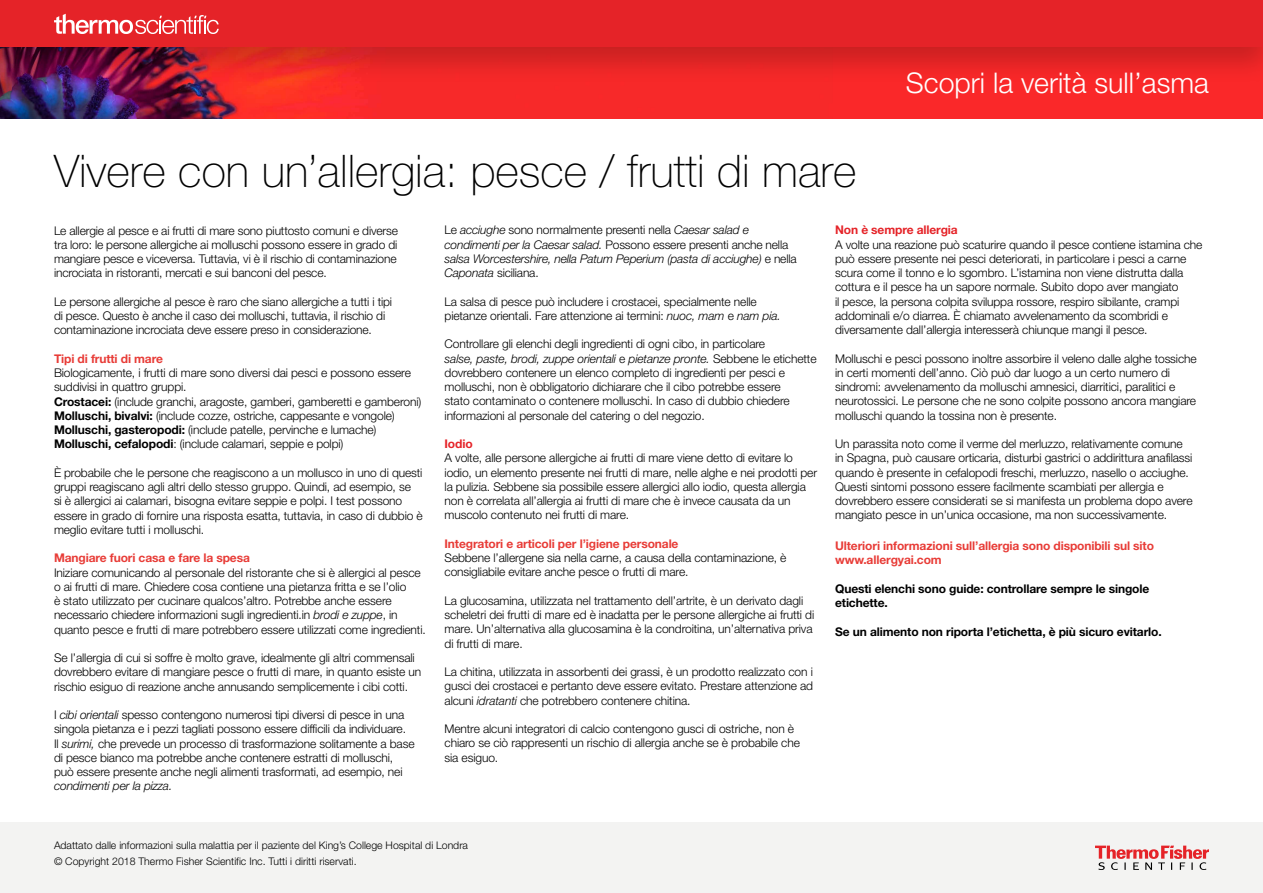
<style>
.page{position:relative;width:1263px;height:893px;background:#fff}
.page>*{position:absolute;margin:0;border:0;box-sizing:border-box;transform-origin:0 0}
.t1{font:100 45px "Helvetica Neue LT Std";color:#000}
.t2{font:300 28.5px "Helvetica Neue LT Std";color:#fff}
.t3{font:300 12px/14.2px "Helvetica Neue LT Std";letter-spacing:-.01em;color:#000}
.t4{font:italic 300 12px/14.2px "Helvetica Neue LT Std";letter-spacing:-.015em;color:#000}
.t5{font:700 12px/14.2px "Helvetica Neue LT Std";letter-spacing:-.01em;color:#e83c37}
.t6{font:700 12px/14.2px "Helvetica Neue LT Std";letter-spacing:-.01em;color:#000}
.t7{font:700 12px "Helvetica Neue LT Std";letter-spacing:-.01em;color:#e52328}
.t8{font:300 10.5px/16px "Helvetica Neue LT Std";color:#000}
.s1{font-weight:700}
.s2{font-style:italic}
.s3{font-style:normal}
</style>
<div class="page">
<img style="left:0;top:85px;width:1263px;height:34px">
<div style="left:0;top:0;width:1263px;height:85px;background:#000;opacity:.2"></div>
<div style="left:0;top:0;width:1263px;height:47px;background:#e52328"></div>
<svg style="left:54px;top:14px;width:165px;height:20px"></svg>
<div style="left:0;top:823px;width:1263px;height:70px;background:#f3f3f2"></div>
<svg style="left:1095px;top:846px;width:114px;height:24px"></svg>
<h2 class="t2" style="left:906px;top:65px;width:305px">Scopri la verità sull’asma</h2>
<h1 class="t1" style="left:54px;top:146px;width:804px">Vivere con un’allergia: pesce / frutti di mare</h1>
<p class="t3" style="left:54px;top:223px;width:345px;text-align:justify">Le allergie al pesce e ai frutti di mare sono piuttosto comuni e diverse tra loro: le persone allergiche ai molluschi possono essere in grado di mangiare pesce e viceversa. Tuttavia, vi è il rischio di contaminazione incrociata in ristoranti, mercati e sui banconi del pesce.</p>
<p class="t3" style="left:54px;top:294px;width:340px">Le persone allergiche al pesce è raro che siano allergiche a tutti i tipi di pesce. Questo è anche il caso dei molluschi, tuttavia, il rischio di contaminazione incrociata deve essere preso in considerazione.</p>
<p class="t5" style="left:54px;top:351px;width:110px">Tipi di frutti di mare</p>
<p class="t3" style="left:54px;top:365px;width:369px">Biologicamente, i frutti di mare sono diversi dai pesci e possono essere suddivisi in quattro gruppi.<br><span class="s1">Crostacei:</span> (include granchi, aragoste, gamberi, gamberetti e gamberoni)<br><span class="s1">Molluschi, bivalvi:</span> (include cozze, ostriche, cappesante e vongole)<br><span class="s1">Molluschi, gasteropodi:</span> (include patelle, pervinche e lumache)<br><span class="s1">Molluschi, cefalopodi</span>: (include calamari, seppie e polpi)</p>
<p class="t3" style="left:54px;top:465px;width:370px">È probabile che le persone che reagiscono a un mollusco in uno di questi gruppi reagiscano agli altri dello stesso gruppo. Quindi, ad esempio, se<br>si è allergici ai calamari, bisogna evitare seppie e polpi. I test possono essere in grado di fornire una risposta esatta, tuttavia, in caso di dubbio è meglio evitare tutti i molluschi.</p>
<p class="t5" style="left:54px;top:551px;width:197px">Mangiare fuori casa e fare la spesa</p>
<p class="t3" style="left:54px;top:565px;width:373px">Iniziare comunicando al personale del ristorante che si è allergici al pesce o ai frutti di mare. Chiedere cosa contiene una pietanza fritta e se l’olio<br>è stato utilizzato per cucinare qualcos’altro. Potrebbe anche essere necessario chiedere informazioni sugli ingredienti.in <span class="s2">brodi e zuppe</span>, in quanto pesce e frutti di mare potrebbero essere utilizzati come ingredienti.</p>
<p class="t3" style="left:54px;top:650px;width:369px">Se l’allergia di cui si soffre è molto grave, idealmente gli altri commensali dovrebbero evitare di mangiare pesce o frutti di mare, in quanto esiste un rischio esiguo di reazione anche annusando semplicemente i cibi cotti.</p>
<p class="t3" style="left:54px;top:707px;width:362px">I <span class="s2">cibi orientali</span> spesso contengono numerosi tipi diversi di pesce in una singola pietanza e i pezzi tagliati possono essere difficili da individuare.<br>Il <span class="s2">surimi,</span> che prevede un processo di trasformazione solitamente a base di pesce bianco ma potrebbe anche contenere estratti di molluschi, può essere presente anche negli alimenti trasformati, ad esempio, nei</p>
<p class="t4" style="left:54px;top:779px;width:120px">condimenti per la pizza.</p>
<p class="t7" style="left:835px;top:223px;width:124px">Non è sempre allergia</p>
<p class="t3" style="left:835px;top:237px;width:369px">A volte una reazione può scaturire quando il pesce contiene istamina che può essere presente nei pesci deteriorati, in particolare i pesci a carne scura come il tonno e lo sgombro. L’istamina non viene distrutta dalla cottura e il pesce ha un sapore normale. Subito dopo aver mangiato<br>il pesce, la persona colpita sviluppa rossore, respiro sibilante, crampi addominali e/o diarrea. È chiamato avvelenamento da scombridi e diversamente dall’allergia interesserà chiunque mangi il pesce.</p>
<p class="t3" style="left:835px;top:351px;width:363px">Molluschi e pesci possono inoltre assorbire il veleno dalle alghe tossiche in certi momenti dell’anno. Ciò può dar luogo a un certo numero di sindromi: avvelenamento da molluschi amnesici, diarritici, paralitici e neurotossici. Le persone che ne sono colpite possono ancora mangiare molluschi quando la tossina non è presente.</p>
<p class="t3" style="left:835px;top:436px;width:359px">Un parassita noto come il verme del merluzzo, relativamente comune in Spagna, può causare orticaria, disturbi gastrici o addirittura anafilassi quando è presente in cefalopodi freschi, merluzzo, nasello o acciughe.<br>Questi sintomi possono essere facilmente scambiati per allergia e dovrebbero essere considerati se si manifesta un problema dopo avere mangiato pesce in un’unica occasione, ma non successivamente.</p>
<p class="t5" style="left:835px;top:538px;width:320px">Ulteriori informazioni sull’allergia sono disponibili sul sito www.allergyai.com</p>
<p class="t6" style="left:835px;top:581px;width:316px">Questi elenchi sono guide: controllare sempre le singole etichette.</p>
<p class="t6" style="left:835px;top:624px;width:328px">Se un alimento non riporta l’etichetta, è più sicuro evitarlo.</p>
<p class="t4" style="left:445px;top:223px;width:354px"><span class="s3">Le</span> acciughe <span class="s3">sono normalmente presenti nella</span> Caesar salad e condimenti per la Caesar salad. <span class="s3">Possono essere presenti anche nella </span>salsa Worcestershire, nella Patum Peperium (pasta di acciughe) <span class="s3">e nella </span>Caponata <span class="s3">siciliana.</span></p>
<p class="t3" style="left:445px;top:294px;width:338px">La salsa di pesce può includere i crostacei, specialmente nelle pietanze orientali. Fare attenzione ai termini: <span class="s2">nuoc, mam</span> e <span class="s2">nam pia.</span></p>
<p class="t3" style="left:445px;top:337px;width:373px">Controllare gli elenchi degli ingredienti di ogni cibo, in particolare<br><span class="s2">salse, paste, brodi, zuppe orientali</span> e <span class="s2">pietanze pronte.</span> Sebbene le etichette dovrebbero contenere un elenco completo di ingredienti per pesci e molluschi, non è obbligatorio dichiarare che il cibo potrebbe essere<br>stato contaminato o contenere molluschi. In caso di dubbio chiedere informazioni al personale del catering o del negozio.</p>
<p class="t7" style="left:445px;top:436px;width:30px">Iodio</p>
<p class="t3" style="left:445px;top:451px;width:374px">A volte, alle persone allergiche ai frutti di mare viene detto di evitare lo iodio, un elemento presente nei frutti di mare, nelle alghe e nei prodotti per la pulizia. Sebbene sia possibile essere allergici allo iodio, questa allergia non è correlata all’allergia ai frutti di mare che è invece causata da un muscolo contenuto nei frutti di mare.</p>
<p class="t5" style="left:445px;top:536px;width:235px">Integratori e articoli per l’igiene personale</p>
<p class="t3" style="left:445px;top:550px;width:343px">Sebbene l’allergene sia nella carne, a causa della contaminazione, è consigliabile evitare anche pesce o frutti di mare.</p>
<p class="t3" style="left:445px;top:593px;width:371px">La glucosamina, utilizzata nel trattamento dell’artrite, è un derivato dagli scheletri dei frutti di mare ed è inadatta per le persone allergiche ai frutti di mare. Un’alternativa alla glucosamina è la condroitina, un’alternativa priva di frutti di mare.</p>
<p class="t3" style="left:445px;top:664px;width:370px;text-align:justify">La chitina, utilizzata in assorbenti dei grassi, è un prodotto realizzato con i gusci dei crostacei e pertanto deve essere evitato. Prestare attenzione ad alcuni <span class="s2">idratanti</span> che potrebbero contenere chitina.</p>
<p class="t3" style="left:445px;top:721px;width:357px">Mentre alcuni integratori di calcio contengono gusci di ostriche, non è chiaro se ciò rappresenti un rischio di allergia anche se è probabile che sia esiguo.</p>
<p class="t8" style="left:54px;top:837px;width:416px">Adattato dalle informazioni sulla malattia per il paziente del King’s College Hospital di Londra © Copyright 2018 Thermo Fisher Scientific Inc. Tutti i diritti riservati.</p>
</div>
